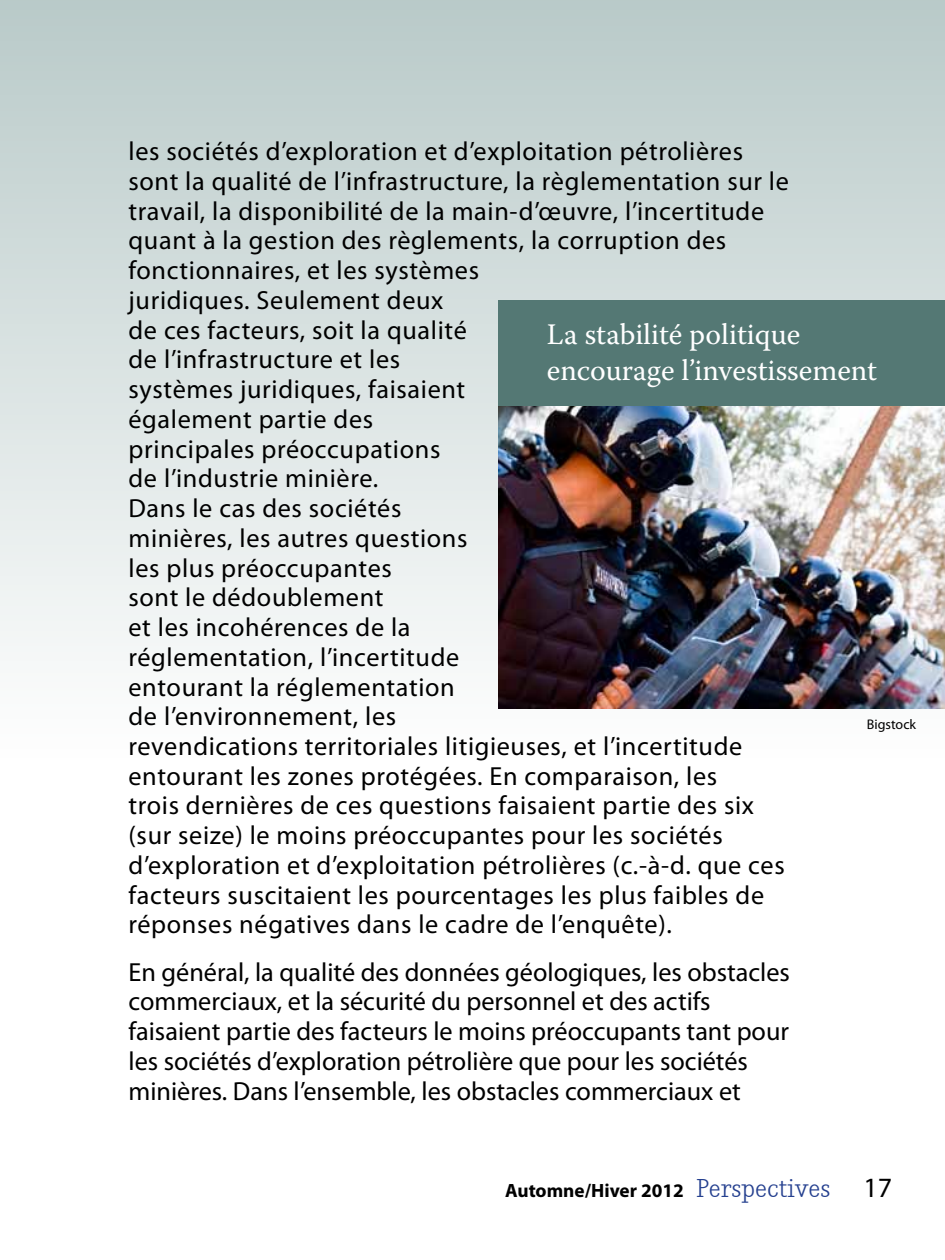
<style>
.page{position:relative;width:945px;height:1260px;background:#fff}
.page>*{position:absolute;margin:0;border:0;box-sizing:border-box;transform-origin:0 0}
.t1{font:29.75px/35.7px "Warnock Pro";color:#fff}
.t2{font:26.25px/29.8px "Myriad Pro";letter-spacing:.025em;color:#000}
.t3{font:26.25px/29.8px "Myriad Pro";color:#000}
.t4{font:700 19.25px "Myriad Pro";color:#000}
.t5{font:14px "Myriad Pro";color:#000}
.s1{font-family:"Nadia Serif Normal";font-weight:400;font-size:24.5px;color:#25408f}
.s2{font-weight:400;font-size:28px}
</style>
<div class="page">
<div style="left:0;top:0;width:945px;height:1260px;background:linear-gradient(to bottom,#c3d2d1,#fff)"></div>
<img style="left:499px;top:406px;width:446px;height:303px">
<div style="left:499px;top:300px;width:446px;height:106px;background:#547874"></div>
<p class="t2" style="left:129px;top:136px;width:662px">les sociétés d’exploration et d’exploitation pétrolières sont la qualité de l’infrastructure, la règlementation sur le travail, la disponibilité de la main-d’œuvre, l’incertitude quant à la gestion des règlements, la corruption des fonctionnaires, et les systèmes<br>juridiques. Seulement deux<br>de ces facteurs, soit la qualité<br>de l’infrastructure et les<br>systèmes juridiques, faisaient<br>également partie des<br>principales préoccupations<br>de l’industrie minière.<br>Dans le cas des sociétés<br>minières, les autres questions<br>les plus préoccupantes<br>sont le dédoublement<br>et les incohérences de la<br>réglementation, l’incertitude<br>entourant la réglementation<br>de l’environnement, les<br>revendications territoriales litigieuses, et l’incertitude entourant les zones protégées. En comparaison, les<br>trois dernières de ces questions faisaient partie des six (sur seize) le moins préoccupantes pour les sociétés d’exploration et d’exploitation pétrolières (c.-à-d. que ces facteurs suscitaient les pourcentages les plus faibles de réponses négatives dans le cadre de l’enquête).</p>
<p class="t3" style="left:129px;top:957px;width:663px">En général, la qualité des données géologiques, les obstacles commerciaux, et la sécurité du personnel et des actifs faisaient partie des facteurs le moins préoccupants tant pour les sociétés d’exploration pétrolière que pour les sociétés minières. Dans l’ensemble, les obstacles commerciaux et</p>
<p class="t1" style="left:547px;top:316px;width:332px">La stabilité politique encourage l’investissement</p>
<p class="t5" style="left:867px;top:715px;width:51px">Bigstock</p>
<p class="t4" style="left:505px;top:1178px;width:389px">Automne/Hiver 2012 <span class="s1">Perspectives</span> <span class="s2">17</span></p>
</div>
